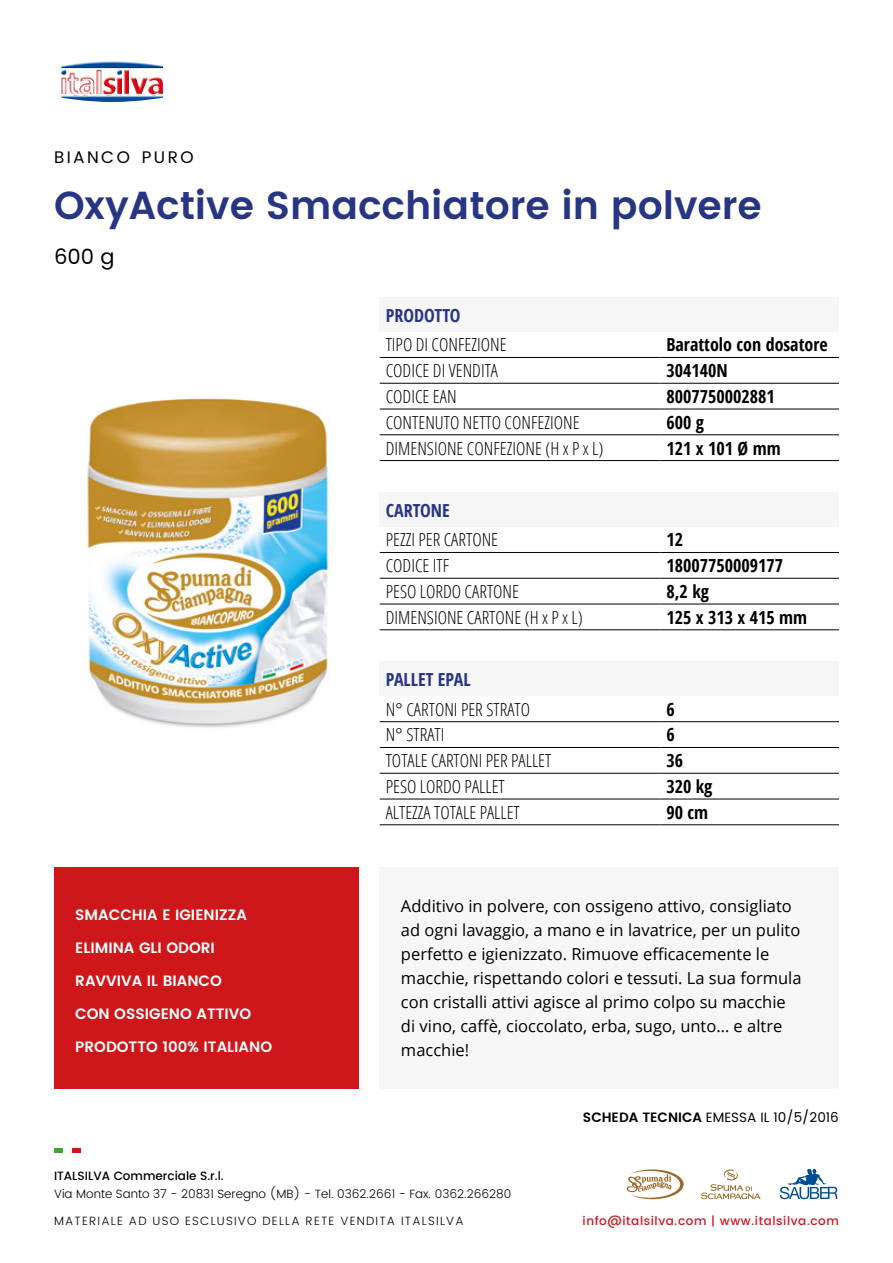
<style>
.page{position:relative;width:893px;height:1263px;background:#fff}
.page>*{position:absolute;margin:0;border:0;box-sizing:border-box;transform-origin:0 0}
.t1{font:600 39px "Poppins";color:#283583}
.t2{font:21px "Poppins";color:#000}
.t3{font:300 condensed 18px "Open Sans";color:#000}
.t4{font:700 condensed 18px "Open Sans";color:#000}
.t5{font:700 condensed 18px "Open Sans";color:#283583}
.t6{font:16.8px "Poppins";letter-spacing:.145em;color:#000}
.t7{font:16.5px/24px "Open Sans";color:#000}
.t8{font:600 15px "Poppins";color:#fff}
.t9{font:13.5px "Poppins";color:#000}
.t10{font:300 12px "Poppins";color:#000}
.t11{font:300 12px "Poppins";letter-spacing:.1em;color:#000}
.t12{font:500 12px "Poppins";letter-spacing:.05em;color:#cd171a}
.t13{font:500 12px "Poppins";color:#000}
.s1{font-weight:600}
</style>
<div class="page">
<svg style="left:54px;top:1148px;width:9px;height:4px"></svg>
<svg style="left:72px;top:1148px;width:8px;height:4px"></svg>
<svg style="left:626px;top:1169px;width:58px;height:30px"></svg>
<svg style="left:780px;top:1169px;width:58px;height:30px"></svg>
<svg style="left:701px;top:1169px;width:60px;height:30px"></svg>
<img style="left:61px;top:61px;width:102px;height:41px">
<div style="left:380px;top:662px;width:459px;height:34px;background:#f6f6f6"></div>
<hr style="left:380px;top:721px;width:280px;height:1px;background:#000">
<hr style="left:660px;top:721px;width:179px;height:1px;background:#000">
<hr style="left:380px;top:747px;width:280px;height:1px;background:#000">
<hr style="left:660px;top:747px;width:179px;height:1px;background:#000">
<hr style="left:380px;top:773px;width:280px;height:1px;background:#000">
<hr style="left:660px;top:773px;width:179px;height:1px;background:#000">
<hr style="left:380px;top:799px;width:280px;height:1px;background:#000">
<hr style="left:660px;top:799px;width:179px;height:1px;background:#000">
<hr style="left:380px;top:824px;width:280px;height:1px;background:#000">
<hr style="left:660px;top:824px;width:179px;height:1px;background:#000">
<div style="left:380px;top:493px;width:459px;height:34px;background:#f6f6f6"></div>
<hr style="left:380px;top:552px;width:280px;height:1px;background:#000">
<hr style="left:660px;top:552px;width:179px;height:1px;background:#000">
<hr style="left:380px;top:578px;width:280px;height:1px;background:#000">
<hr style="left:660px;top:578px;width:179px;height:1px;background:#000">
<hr style="left:380px;top:604px;width:280px;height:1px;background:#000">
<hr style="left:660px;top:604px;width:179px;height:1px;background:#000">
<hr style="left:380px;top:629px;width:280px;height:1px;background:#000">
<hr style="left:660px;top:629px;width:179px;height:1px;background:#000">
<div style="left:380px;top:298px;width:459px;height:34px;background:#f6f6f6"></div>
<hr style="left:380px;top:357px;width:280px;height:1px;background:#000">
<hr style="left:660px;top:357px;width:179px;height:1px;background:#000">
<hr style="left:380px;top:383px;width:280px;height:1px;background:#000">
<hr style="left:660px;top:383px;width:179px;height:1px;background:#000">
<hr style="left:380px;top:409px;width:280px;height:1px;background:#000">
<hr style="left:660px;top:409px;width:179px;height:1px;background:#000">
<hr style="left:380px;top:434px;width:280px;height:1px;background:#000">
<hr style="left:660px;top:434px;width:179px;height:1px;background:#000">
<hr style="left:380px;top:460px;width:280px;height:1px;background:#000">
<hr style="left:660px;top:460px;width:179px;height:1px;background:#000">
<div style="left:54px;top:867px;width:304px;height:222px;background:#cd171a"></div>
<div style="left:380px;top:867px;width:459px;height:222px;background:#f6f6f6"></div>
<img style="left:87px;top:398px;width:241px;height:330px">
<p class="t6" style="left:54px;top:145px;width:141px">BIANCO PURO</p>
<h1 class="t1" style="left:54px;top:176px;width:709px">OxyActive Smacchiatore in polvere</h1>
<p class="t2" style="left:54px;top:241px;width:62px">600 g</p>
<p class="t8" style="left:75px;top:904px;width:173px">SMACCHIA E IGIENIZZA</p>
<p class="t8" style="left:75px;top:937px;width:141px">ELIMINA GLI ODORI</p>
<p class="t8" style="left:75px;top:970px;width:148px">RAVVIVA IL BIANCO</p>
<p class="t8" style="left:75px;top:1003px;width:178px">CON OSSIGENO ATTIVO</p>
<p class="t8" style="left:75px;top:1036px;width:198px">PRODOTTO 100% ITALIANO</p>
<p class="t5" style="left:386px;top:302px;width:76px">PRODOTTO</p>
<p class="t3" style="left:386px;top:333px;width:122px">TIPO DI CONFEZIONE</p>
<p class="t4" style="left:666px;top:332px;width:163px">Barattolo con dosatore</p>
<p class="t3" style="left:386px;top:358px;width:114px">CODICE DI VENDITA</p>
<p class="t4" style="left:666px;top:358px;width:63px">304140N</p>
<p class="t3" style="left:386px;top:384px;width:72px">CODICE EAN</p>
<p class="t4" style="left:666px;top:384px;width:110px">8007750002881</p>
<p class="t3" style="left:386px;top:410px;width:195px">CONTENUTO NETTO CONFEZIONE</p>
<p class="t4" style="left:666px;top:410px;width:39px">600 g</p>
<p class="t3" style="left:386px;top:436px;width:219px">DIMENSIONE CONFEZIONE (H x P x L)</p>
<p class="t4" style="left:666px;top:435px;width:116px">121 x 101 Ø mm</p>
<p class="t5" style="left:386px;top:497px;width:66px">CARTONE</p>
<p class="t3" style="left:386px;top:528px;width:114px">PEZZI PER CARTONE</p>
<p class="t4" style="left:666px;top:527px;width:18px">12</p>
<p class="t3" style="left:386px;top:553px;width:65px">CODICE ITF</p>
<p class="t4" style="left:666px;top:553px;width:118px">18007750009177</p>
<p class="t3" style="left:386px;top:579px;width:135px">PESO LORDO CARTONE</p>
<p class="t4" style="left:666px;top:579px;width:44px">8,2 kg</p>
<p class="t3" style="left:386px;top:605px;width:199px">DIMENSIONE CARTONE (H x P x L)</p>
<p class="t4" style="left:666px;top:605px;width:142px">125 x 313 x 415 mm</p>
<p class="t5" style="left:386px;top:667px;width:87px">PALLET EPAL</p>
<p class="t3" style="left:386px;top:697px;width:146px">N° CARTONI PER STRATO</p>
<p class="t4" style="left:666px;top:697px;width:10px">6</p>
<p class="t3" style="left:386px;top:723px;width:60px">N° STRATI</p>
<p class="t4" style="left:666px;top:722px;width:10px">6</p>
<p class="t3" style="left:386px;top:748px;width:167px">TOTALE CARTONI PER PALLET</p>
<p class="t4" style="left:666px;top:748px;width:18px">36</p>
<p class="t3" style="left:386px;top:774px;width:121px">PESO LORDO PALLET</p>
<p class="t4" style="left:666px;top:774px;width:48px">320 kg</p>
<p class="t3" style="left:386px;top:800px;width:136px">ALTEZZA TOTALE PALLET</p>
<p class="t4" style="left:666px;top:800px;width:43px">90 cm</p>
<p class="t7" style="left:401px;top:894px;width:402px">Additivo in polvere, con ossigeno attivo, consigliato ad ogni lavaggio, a mano e in lavatrice, per un pulito perfetto e igienizzato. Rimuove efficacemente le macchie, rispettando colori e tessuti. La sua formula con cristalli attivi agisce al primo colpo su macchie di vino, caffè, cioccolato, erba, sugo, unto… e altre macchie!</p>
<p class="t9" style="left:583px;top:1107px;width:258px"><span class="s1">SCHEDA TECNICA</span> EMESSA IL 10/5/2016</p>
<p class="t13" style="left:54px;top:1167px;width:171px">ITALSILVA Commerciale S.r.l.</p>
<p class="t10" style="left:54px;top:1185px;width:459px">Via Monte Santo 37 - 20831 Seregno (MB) - Tel. 0362.2661 - Fax. 0362.266280</p>
<p class="t11" style="left:54px;top:1212px;width:411px">MATERIALE AD USO ESCLUSIVO DELLA RETE VENDITA ITALSILVA</p>
<p class="t12" style="left:583px;top:1212px;width:258px">info@italsilva.com | www.italsilva.com</p>
</div>
